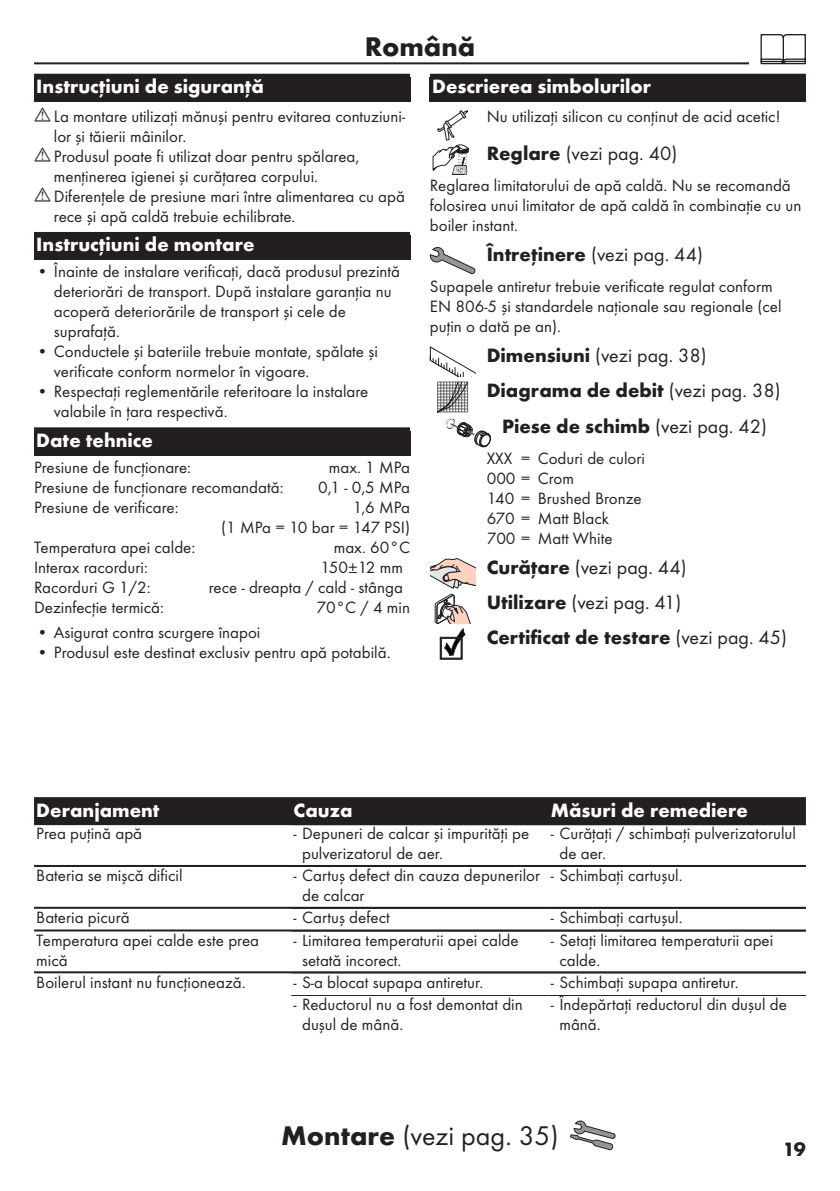
<style>
.page{position:relative;width:840px;height:1191px;background:#fff}
.page>*{position:absolute;margin:0;border:0;box-sizing:border-box;transform-origin:0 0}
.Montage_mit_Symbol_RO{font:28px "Futura TOT Boo";color:#231f20}
.Sprache_Rahmenwechsel_RO{font:700 28px "Futura TOT";color:#231f20}
.Ueberschrift_Grafik_RO{font:700 20px "Futura TOT";color:#231f20}
.Ueberschrift_Grafik__folgeText_RO{font:20px "Futura TOT Boo";color:#231f20}
.Ueberschrift_RO{font:700 20px "Futura TOT";color:#fff}
.Ueberschrift_Grafik_RO-2{font:20px "Futura TOT Boo";color:#231f20}
.Tabelle_Kopf_RO{font:700 20px "Futura TOT";color:#fff}
.Ueberschrift___RO{font:700 20px "Futura TOT";color:#fff}
.Normaltext_nach_Grafik_RO{font:17px/20px "Futura TOT Boo";color:#231f20}
.Techn__Daten_RO{font:17px/20px "Futura TOT Boo";color:#231f20;text-align:right}
.Tabelle_Spalte_RO{font:17px/20px "Futura TOT Boo";color:#231f20}
.Farbe_RO{font:17px/20px "Futura TOT Boo";color:#231f20}
.Normaltext_Grafik_RO{font:17px "Futura TOT Boo";color:#231f20}
.s1{font-family:"Futura TOT";font-weight:700}
.s2{font-family:"Futura TOT Boo";font-weight:400}
</style>
<div class="page">
<hr style="left:34px;top:62px;width:771px;height:2px;background:#231f20">
<div style="left:748px;top:34px;width:68px;height:34px;background:#fff"></div>
<svg style="left:760px;top:34px;width:45px;height:30px"></svg>
<svg style="left:570px;top:1120px;width:45px;height:30px"></svg>
<div style="left:34px;top:74px;width:376px;height:28px;background:#231f20"></div>
<div style="left:34px;top:232px;width:376px;height:28px;background:#231f20"></div>
<div style="left:34px;top:427px;width:376px;height:28px;background:#231f20"></div>
<div style="left:429px;top:74px;width:376px;height:28px;background:#231f20"></div>
<svg style="left:432px;top:110px;width:36px;height:65px"></svg>
<svg style="left:429px;top:247px;width:46px;height:27px"></svg>
<svg style="left:429px;top:346px;width:61px;height:101px"></svg>
<svg style="left:430px;top:558px;width:45px;height:30px"></svg>
<svg style="left:434px;top:594px;width:36px;height:65px"></svg>
<div style="left:34px;top:797px;width:771px;height:26px;background:#231f20"></div>
<hr style="left:34px;top:823px;width:771px;height:2px;background:#231f20">
<hr style="left:34px;top:865px;width:771px;height:2px;background:#231f20">
<hr style="left:34px;top:906px;width:771px;height:2px;background:#231f20">
<hr style="left:34px;top:929px;width:771px;height:2px;background:#231f20">
<hr style="left:34px;top:971px;width:771px;height:2px;background:#231f20">
<hr style="left:291px;top:995px;width:257px;height:1px;background:#231f20">
<hr style="left:548px;top:995px;width:257px;height:1px;background:#231f20">
<p class="Sprache_Rahmenwechsel_RO" style="left:364px;top:29px;width:112px">Română</p>
<p class="Ueberschrift___RO" style="left:36px;top:74px;width:229px">Instrucţiuni de siguranţă</p>
<p class="Normaltext_nach_Grafik_RO" style="left:54px;top:106px;width:352px">La montare utilizaţi mănuşi pentru evitarea contuziuni&shy;lor şi tăierii mâinilor.</p>
<p class="Normaltext_nach_Grafik_RO" style="left:54px;top:146px;width:307px">Produsul poate fi utilizat doar pentru spălarea, menţinerea igienei şi curăţarea corpului.</p>
<p class="Normaltext_nach_Grafik_RO" style="left:54px;top:186px;width:352px">Diferenţele de presiune mari între alimentarea cu apă rece şi apă caldă trebuie echilibrate.</p>
<p class="Ueberschrift_RO" style="left:36px;top:232px;width:219px">Instrucţiuni de montare</p>
<p class="Normaltext_nach_Grafik_RO" style="left:54px;top:261px;width:347px;text-indent:-17px">• Înainte de instalare verificaţi, dacă produsul prezintă deteriorări de transport. După instalare garanţia nu acoperă deteriorările de transport şi cele de suprafaţă.</p>
<p class="Normaltext_nach_Grafik_RO" style="left:54px;top:341px;width:325px;text-indent:-17px">• Conductele şi bateriile trebuie montate, spălate şi verificate conform normelor în vigoare.</p>
<p class="Normaltext_nach_Grafik_RO" style="left:54px;top:381px;width:316px;text-indent:-17px">• Respectaţi reglementările referitoare la instalare valabile în ţara respectivă.</p>
<p class="Ueberschrift_RO" style="left:36px;top:428px;width:118px">Date tehnice</p>
<p class="Techn__Daten_RO" style="left:34px;top:457px;width:158px">Presiune de funcţionare:</p>
<p class="Techn__Daten_RO" style="left:329px;top:457px;width:83px">max. 1 MPa</p>
<p class="Techn__Daten_RO" style="left:34px;top:477px;width:251px">Presiune de funcţionare recomandată:</p>
<p class="Techn__Daten_RO" style="left:318px;top:477px;width:93px">0,1 - 0,5 MPa</p>
<p class="Techn__Daten_RO" style="left:34px;top:497px;width:146px">Presiune de verificare:</p>
<p class="Techn__Daten_RO" style="left:221px;top:497px;width:190px">1,6 MPa<br>(1 MPa = 10 bar = 147 PSI)</p>
<p class="Techn__Daten_RO" style="left:34px;top:537px;width:163px">Temperatura apei calde:</p>
<p class="Techn__Daten_RO" style="left:333px;top:537px;width:78px">max. 60°C</p>
<p class="Techn__Daten_RO" style="left:34px;top:557px;width:115px">Interax racorduri:</p>
<p class="Techn__Daten_RO" style="left:320px;top:557px;width:84px">150±12 mm</p>
<p class="Techn__Daten_RO" style="left:34px;top:577px;width:118px">Racorduri G 1/2:</p>
<p class="Techn__Daten_RO" style="left:209px;top:577px;width:195px">rece - dreapta / cald - stânga</p>
<p class="Techn__Daten_RO" style="left:34px;top:597px;width:131px">Dezinfecţie termică:</p>
<p class="Techn__Daten_RO" style="left:316px;top:597px;width:95px">70°C / 4 min</p>
<p class="Normaltext_nach_Grafik_RO" style="left:37px;top:622px;width:225px">• Asigurat contra scurgere înapoi</p>
<p class="Normaltext_nach_Grafik_RO" style="left:37px;top:642px;width:355px">• Produsul este destinat exclusiv pentru apă potabilă.</p>
<p class="Ueberschrift_RO" style="left:432px;top:74px;width:220px">Descrierea simbolurilor</p>
<p class="Normaltext_Grafik_RO" style="left:486px;top:106px;width:295px">Nu utilizaţi silicon cu conţinut de acid acetic!</p>
<p class="Ueberschrift_Grafik__folgeText_RO" style="left:486px;top:141px;width:192px"><span class="s1">Reglare</span> (vezi pag. 40)</p>
<p class="Normaltext_nach_Grafik_RO" style="left:429px;top:175px;width:373px">Reglarea limitatorului de apă caldă. Nu se recomandă folosirea unui limitator de apă caldă în combinaţie cu un boiler instant.</p>
<p class="Ueberschrift_Grafik__folgeText_RO" style="left:486px;top:242px;width:218px"><span class="s1">Întreţinere</span> (vezi pag. 44)</p>
<p class="Normaltext_nach_Grafik_RO" style="left:429px;top:276px;width:353px">Supapele antiretur trebuie verificate regulat conform<br>EN 806-5 şi standardele naţionale sau regionale (cel puţin o dată pe an).</p>
<p class="Ueberschrift_Grafik_RO-2" style="left:486px;top:343px;width:221px"><span class="s1">Dimensiuni</span> (vezi pag. 38)</p>
<p class="Ueberschrift_Grafik_RO" style="left:486px;top:378px;width:295px">Diagrama de debit <span class="s2">(vezi pag. 38)</span></p>
<p class="Ueberschrift_Grafik_RO" style="left:501px;top:413px;width:266px">Piese de schimb <span class="s2">(vezi pag. 42)</span></p>
<p class="Farbe_RO" style="left:486px;top:448px;width:160px">XXX = Coduri de culori<br>000 = Crom<br>140 = Brushed Bronze<br>670 = Matt Black<br>700 = Matt White</p>
<p class="Ueberschrift_Grafik_RO-2" style="left:486px;top:555px;width:201px"><span class="s1">Curăţare</span> (vezi pag. 44)</p>
<p class="Ueberschrift_Grafik__folgeText_RO" style="left:486px;top:590px;width:196px"><span class="s1">Utilizare</span> (vezi pag. 41)</p>
<p class="Ueberschrift_Grafik_RO" style="left:486px;top:625px;width:302px">Certificat de testare <span class="s2">(vezi pag. 45)</span></p>
<p class="Tabelle_Kopf_RO" style="left:36px;top:798px;width:125px">Deranjament</p>
<p class="Tabelle_Kopf_RO" style="left:293px;top:798px;width:60px">Cauza</p>
<p class="Tabelle_Kopf_RO" style="left:550px;top:798px;width:198px">Măsuri de remediere</p>
<p class="Tabelle_Spalte_RO" style="left:36px;top:823px;width:107px">Prea puţină apă</p>
<p class="Normaltext_nach_Grafik_RO" style="left:302px;top:823px;width:228px;text-indent:-9px">- Depuneri de calcar şi impurităţi pe pulverizatorul de aer.</p>
<p class="Normaltext_nach_Grafik_RO" style="left:559px;top:823px;width:238px;text-indent:-9px">- Curăţaţi / schimbaţi pulverizatorulul de aer.</p>
<p class="Tabelle_Spalte_RO" style="left:36px;top:865px;width:148px">Bateria se mişcă dificil</p>
<p class="Normaltext_nach_Grafik_RO" style="left:302px;top:865px;width:239px;text-indent:-9px">- Cartuş defect din cauza depunerilor de calcar</p>
<p class="Normaltext_nach_Grafik_RO" style="left:550px;top:865px;width:133px">- Schimbaţi cartuşul.</p>
<p class="Tabelle_Spalte_RO" style="left:36px;top:907px;width:95px">Bateria picură</p>
<p class="Normaltext_nach_Grafik_RO" style="left:293px;top:907px;width:98px">- Cartuş defect</p>
<p class="Normaltext_nach_Grafik_RO" style="left:550px;top:907px;width:133px">- Schimbaţi cartuşul.</p>
<p class="Tabelle_Spalte_RO" style="left:36px;top:930px;width:224px">Temperatura apei calde este prea mică</p>
<p class="Normaltext_nach_Grafik_RO" style="left:302px;top:930px;width:218px;text-indent:-9px">- Limitarea temperaturii apei calde setată incorect.</p>
<p class="Normaltext_nach_Grafik_RO" style="left:559px;top:930px;width:215px;text-indent:-9px">- Setaţi limitarea temperaturii apei calde.</p>
<p class="Tabelle_Spalte_RO" style="left:36px;top:971px;width:211px">Boilerul instant nu funcţionează.</p>
<p class="Normaltext_nach_Grafik_RO" style="left:293px;top:971px;width:191px">- S-a blocat supapa antiretur.</p>
<p class="Normaltext_nach_Grafik_RO" style="left:550px;top:971px;width:189px">- Schimbaţi supapa antiretur.</p>
<p class="Normaltext_nach_Grafik_RO" style="left:302px;top:994px;width:222px;text-indent:-9px">- Reductorul nu a fost demontat din duşul de mână.</p>
<p class="Normaltext_nach_Grafik_RO" style="left:559px;top:994px;width:229px;text-indent:-9px">- Îndepărtaţi reductorul din duşul de mână.</p>
<p class="Montage_mit_Symbol_RO" style="left:281px;top:1119px;width:279px"><span class="s1">Montare</span> (vezi pag. 35)</p>
<p class="Ueberschrift_Grafik_RO" style="left:782px;top:1136px;width:25px">19</p>
</div>
